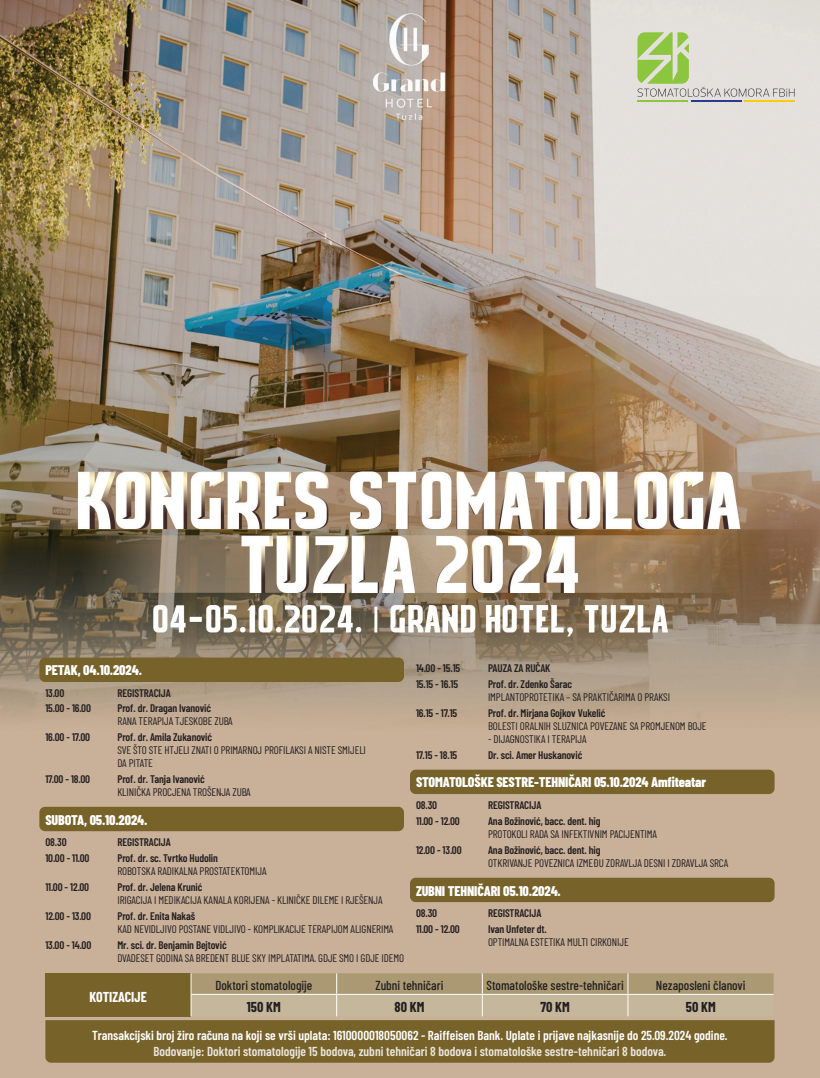
<style>
.page{position:relative;width:820px;height:1078px;background:#fff}
.page>*{position:absolute;margin:0;border:0;box-sizing:border-box;transform-origin:0 0}
.t1{font:800 14px "Barlow Condensed";letter-spacing:-.01em;color:#fff}
.t2{font:700 14px "Barlow Condensed";color:#231f20}
.t3{font:700 14px "Barlow Condensed";color:#fff}
.t4{font:600 13px "Barlow Condensed";color:#fff}
.t5{font:600 13px "Barlow Condensed";color:#ebe6dd}
.t6{font:500 13px "Barlow Condensed";color:#231f20}
.t7{font:11px/13px "Barlow Condensed";letter-spacing:-.01em;color:#231f20}
.t8{font:600 11px "Barlow Condensed";letter-spacing:-.01em;color:#231f20}
.s1{font-weight:600}
</style>
<div class="page">
<img style="left:0;top:0;width:819px;height:1077px">
<div style="left:410px;top:769px;width:364px;height:24px;background:#77632a;border-radius:6px"></div>
<div style="left:410px;top:877px;width:364px;height:24px;background:#77632a;border-radius:6px"></div>
<div style="left:39px;top:806px;width:365px;height:25px;background:#77632a;border-radius:6px"></div>
<div style="left:39px;top:657px;width:365px;height:24px;background:#77632a;border-radius:6px"></div>
<hr style="left:637px;top:100px;width:50px;height:2px;background:#8bc63e">
<hr style="left:690px;top:100px;width:50px;height:2px;background:#243d91">
<hr style="left:744px;top:100px;width:50px;height:2px;background:#fccc0a">
<svg style="left:637px;top:32px;width:157px;height:65px;background:#cfd7bc"></svg>
<svg style="left:45px;top:973px;width:729px;height:89px;background:#948254"></svg>
<p class="t1" style="left:45px;top:660px;width:98px">PETAK, 04.10.2024.</p>
<p class="t8" style="left:45px;top:684px;width:21px">13.00</p>
<p class="t8" style="left:117px;top:684px;width:55px">REGISTRACIJA</p>
<p class="t8" style="left:45px;top:700px;width:47px">15.00 - 16.00</p>
<p class="t7" style="left:117px;top:701px;width:117px"><span class="s1">Prof. dr. Dragan Ivanović<br></span>RANA TERAPIJA TJESKOBE ZUBA</p>
<p class="t8" style="left:45px;top:729px;width:46px">16.00 - 17.00</p>
<p class="t7" style="left:117px;top:729px;width:250px"><span class="s1">Prof. dr. Amila Zukanović<br></span>SVE ŠTO STE HTJELI ZNATI O PRIMARNOJ PROFILAKSI A NISTE SMIJELI<br>DA PITATE</p>
<p class="t8" style="left:45px;top:771px;width:46px">17.00 - 18.00</p>
<p class="t7" style="left:117px;top:771px;width:135px"><span class="s1">Prof. dr. Tanja Ivanović<br></span>KLINIČKA PROCJENA TROŠENJA ZUBA</p>
<p class="t1" style="left:45px;top:809px;width:104px">SUBOTA, 05.10.2024.</p>
<p class="t8" style="left:45px;top:834px;width:23px">08.30</p>
<p class="t8" style="left:117px;top:834px;width:55px">REGISTRACIJA</p>
<p class="t8" style="left:45px;top:850px;width:46px">10.00 - 11.00</p>
<p class="t7" style="left:117px;top:850px;width:150px"><span class="s1">Prof. dr. sc. Tvrtko Hudolin<br></span>ROBOTSKA RADIKALNA PROSTATEKTOMIJA</p>
<p class="t8" style="left:45px;top:879px;width:45px">11.00 - 12.00</p>
<p class="t7" style="left:117px;top:879px;width:266px"><span class="s1">Prof. dr. Jelena Krunić<br></span>IRIGACIJA I MEDIKACIJA KANALA KORIJENA - KLINIČKE DILEME I RJEŠENJA</p>
<p class="t8" style="left:45px;top:908px;width:47px">12.00 - 13.00</p>
<p class="t7" style="left:117px;top:908px;width:277px"><span class="s1">Prof. dr. Enita Nakaš<br></span>KAD NEVIDLJIVO POSTANE VIDLJIVO - KOMPLIKACIJE TERAPIJOM ALIGNERIMA</p>
<p class="t8" style="left:45px;top:936px;width:47px">13.00 - 14.00</p>
<p class="t7" style="left:117px;top:937px;width:288px"><span class="s1">Mr. sci. dr. Benjamin Bejtović<br></span>DVADESET GODINA SA BREDENT BLUE SKY IMPLATATIMA. GDJE SMO I GDJE IDEMO</p>
<p class="t8" style="left:416px;top:660px;width:46px">14.00 - 15.15</p>
<p class="t8" style="left:488px;top:660px;width:64px">PAUZA ZA RUČAK</p>
<p class="t8" style="left:416px;top:676px;width:44px">15.15 - 16.15</p>
<p class="t7" style="left:488px;top:676px;width:183px"><span class="s1">Prof. dr. Zdenko Šarac<br></span>IMPLANTOPROTETIKA – SA PRAKTIČARIMA O PRAKSI</p>
<p class="t8" style="left:416px;top:704px;width:43px">16.15 - 17.15</p>
<p class="t7" style="left:488px;top:705px;width:220px"><span class="s1">Prof. dr. Mirjana Gojkov Vukelić<br></span>BOLESTI ORALNIH SLUZNICA POVEZANE SA PROMJENOM BOJE</p>
<p class="t7" style="left:488px;top:731px;width:100px">- DIJAGNOSTIKA I TERAPIJA</p>
<p class="t8" style="left:416px;top:746px;width:43px">17.15 - 18.15</p>
<p class="t8" style="left:488px;top:746px;width:96px">Dr. sci. Amer Huskanović</p>
<p class="t1" style="left:416px;top:772px;width:291px">STOMATOLOŠKE SESTRE-TEHNIČARI 05.10.2024 Amfiteatar</p>
<p class="t8" style="left:416px;top:797px;width:23px">08.30</p>
<p class="t8" style="left:488px;top:797px;width:55px">REGISTRACIJA</p>
<p class="t8" style="left:416px;top:812px;width:45px">11.00 - 12.00</p>
<p class="t7" style="left:488px;top:813px;width:170px"><span class="s1">Ana Božinović, bacc. dent. hig<br></span>PROTOKOLI RADA SA INFEKTIVNIM PACIJENTIMA</p>
<p class="t8" style="left:416px;top:841px;width:47px">12.00 - 13.00</p>
<p class="t7" style="left:488px;top:842px;width:241px"><span class="s1">Ana Božinović, bacc. dent. hig<br></span>OTKRIVANJE POVEZNICA IZMEĐU ZDRAVLJA DESNI I ZDRAVLJA SRCA</p>
<p class="t1" style="left:416px;top:880px;width:146px">ZUBNI TEHNIČARI 05.10.2024.</p>
<p class="t8" style="left:416px;top:905px;width:23px">08.30</p>
<p class="t8" style="left:488px;top:905px;width:55px">REGISTRACIJA</p>
<p class="t8" style="left:416px;top:920px;width:45px">11.00 - 12.00</p>
<p class="t7" style="left:488px;top:921px;width:142px"><span class="s1">Ivan Unfeter dt.<br></span>OPTIMALNA ESTETIKA MULTI CIRKONIJE</p>
<p class="t3" style="left:89px;top:986px;width:59px">KOTIZACIJE</p>
<p class="t6" style="left:215px;top:976px;width:98px">Doktori stomatologije</p>
<p class="t6" style="left:375px;top:976px;width:69px">Zubni tehničari</p>
<p class="t6" style="left:486px;top:976px;width:139px">Stomatološke sestre-tehničari</p>
<p class="t6" style="left:655px;top:976px;width:91px">Nezaposleni članovi</p>
<p class="t2" style="left:247px;top:997px;width:35px">150 KM</p>
<p class="t2" style="left:394px;top:997px;width:31px">80 KM</p>
<p class="t2" style="left:540px;top:997px;width:31px">70 KM</p>
<p class="t2" style="left:685px;top:997px;width:31px">50 KM</p>
<p class="t4" style="left:92px;top:1025px;width:636px">Transakcijski broj žiro računa na koji se vrši uplata: 1610000018050062 - Raiffeisen Bank. Uplate i prijave najkasnije do 25.09.2024 godine.</p>
<p class="t5" style="left:153px;top:1041px;width:514px">Bodovanje: Doktori stomatologije 15 bodova, zubni tehničari 8 bodova i stomatološke sestre-tehničari 8 bodova.</p>
</div>
